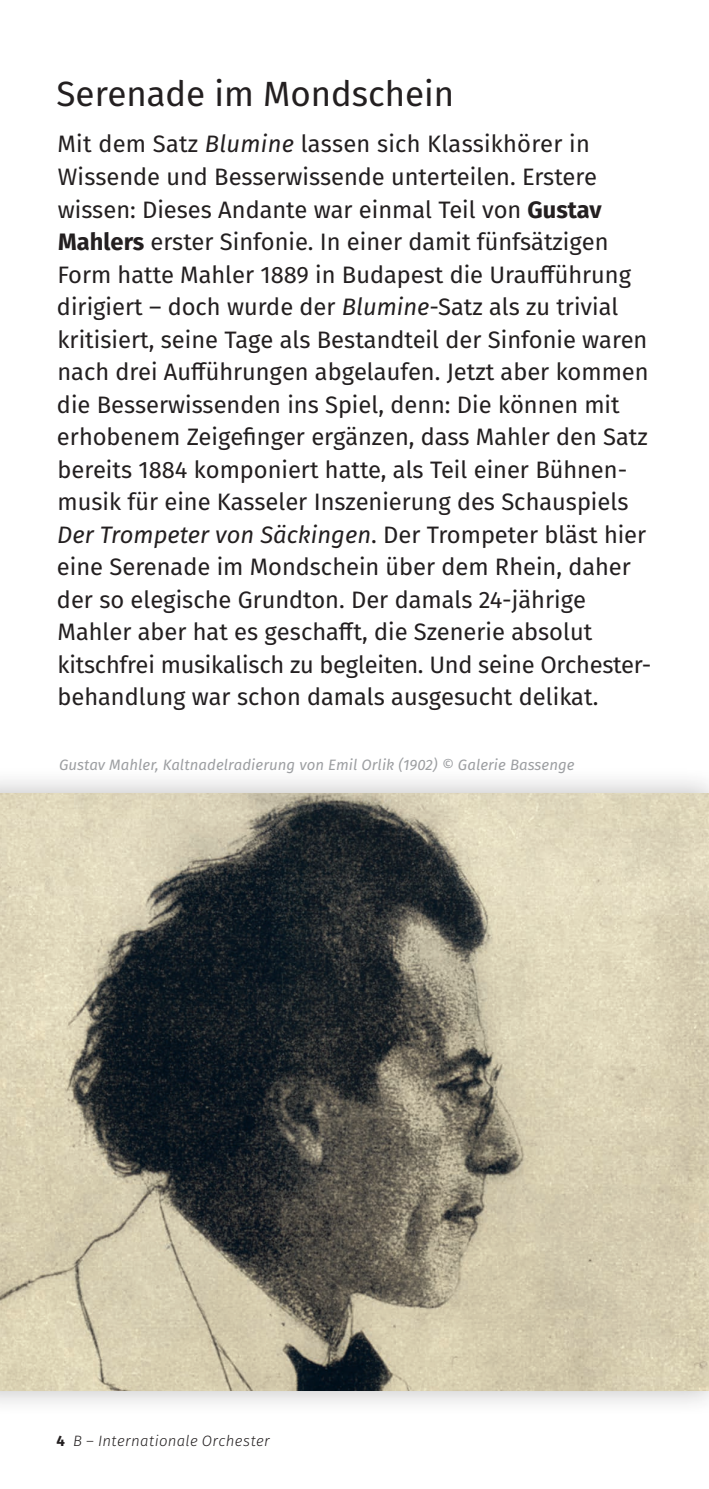
<style>
.page{position:relative;width:709px;height:1489px;background:#fff}
.page>*{position:absolute;margin:0;border:0;box-sizing:border-box;transform-origin:0 0}
.Zwischen-Headline{font:35px "Fira Sans";color:#231f20}
.Fließtext{font:23.75px/32.5px "Fira Sans";color:#231f20}
.Fotocredit{font:italic 15px "Fira Sans";letter-spacing:.005em;color:#9d9fa2}
.t1{font:italic 300 15px "Fira Sans";letter-spacing:.02em;color:#231f20}
.s1{font-style:italic}
.s2{font-weight:700}
.s3{font-weight:700;font-style:normal}
</style>
<div class="page">
<div style="left:0;top:767px;width:709px;height:649px;background:#231f20;opacity:.3"></div>
<img style="left:0;top:793px;width:709px;height:597px">
<p class="Zwischen-Headline" style="left:57px;top:67px;width:399px">Serenade im Mondschein</p>
<p class="Fließtext" style="left:57px;top:127px;width:593px">Mit dem Satz <span class="s1">Blumine</span> lassen sich Klassikhörer in Wissende und Besserwissende unterteilen. Erstere wissen: Dieses Andante war einmal Teil von <span class="s2">Gustav Mahlers</span> erster Sinfonie. In einer damit fünfsätzigen Form hatte Mahler 1889 in Budapest die Uraufführung dirigiert – doch wurde der <span class="s1">Blumine</span>-Satz als zu trivial kritisiert, seine Tage als Bestandteil der Sinfonie waren nach drei Aufführungen abgelaufen. Jetzt aber kommen die Besserwissenden ins Spiel, denn: Die können mit erhobenem Zeigefinger ergänzen, dass Mahler den Satz bereits 1884 komponiert hatte, als Teil einer Bühnen&shy;musik für eine Kasseler Inszenierung des Schauspiels <span class="s1">Der Trompeter von Säckingen</span>. Der Trompeter bläst hier eine Serenade im Mondschein über dem Rhein, daher der so elegische Grundton. Der damals 24-jährige</p>
<p class="Fließtext" style="left:58px;top:615px;width:595px">Mahler aber hat es geschafft, die Szenerie absolut kitschfrei musikalisch zu begleiten. Und seine Orchester&shy;behandlung war schon damals ausgesucht delikat.</p>
<p class="Fotocredit" style="left:59px;top:753px;width:517px">Gustav Mahler, Kaltnadelradierung von Emil Orlik (1902) © Galerie Bassenge</p>
<p class="t1" style="left:56px;top:1430px;width:215px"><span class="s3">4</span> B – Internationale Orchester</p>
</div>
